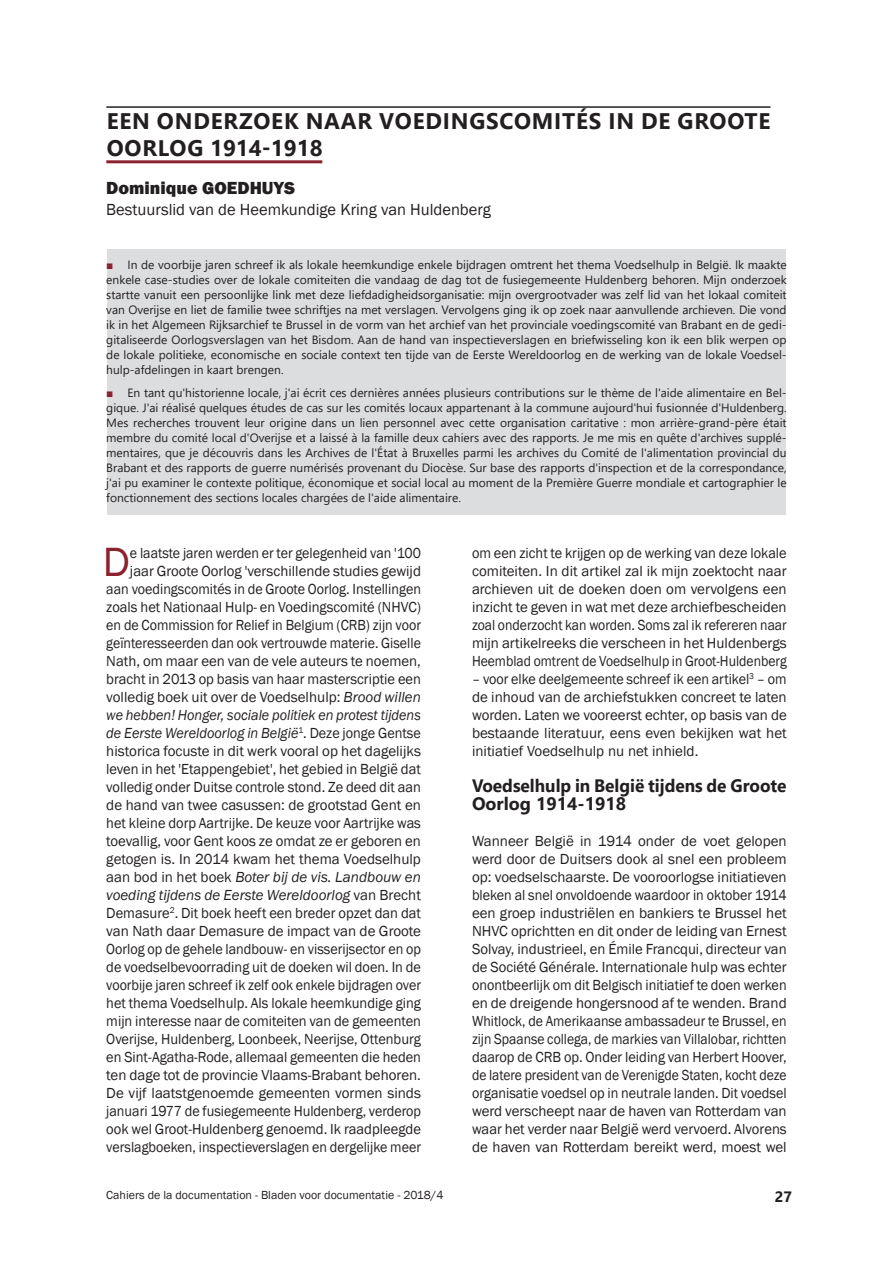
<style>
.page{position:relative;width:893px;height:1263px;background:#fff}
.page>*{position:absolute;margin:0;border:0;box-sizing:border-box;transform-origin:0 0}
.Texte-Article{font:42px "Franklin Gothic";color:#8c2230}
.Titre_Article{font:700 22.5px/27px "Segoe UI";letter-spacing:.035em;color:#231f20}
.Texte-Article-2{font:700 18px/18px "Segoe UI";color:#231f20;scale:.96 1}
.t1{font:800 18px "Franklin Gothic";color:#231f20}
.Auteur{font:16.5px "Franklin Gothic";color:#231f20}
.Texte-Article-3{font:15px/18px "Franklin Gothic";color:#231f20;text-align:right;scale:.93 1}
.Texte-Article-4{font:15px/18px "Franklin Gothic";color:#231f20;text-align:justify}
.Texte-Article-5{font:15px/18px "Franklin Gothic";color:#231f20;text-align:justify;scale:.96 1}
.Texte-Article-6{font:15px/18px "Franklin Gothic";color:#231f20;text-align:justify;scale:.94 1}
.t2{font:700 15px "Segoe UI";color:#231f20}
.t3{font:12px/15px "Segoe UI";color:#231f20;text-align:justify}
.t4{font:12px "Franklin Gothic";color:#231f20}
.s1{font-family:"Arial";color:#8c2230}
.s2{font-style:italic}
</style>
<div class="page">
<hr style="left:106px;top:106px;width:664px;height:2px;background:#231f20">
<hr style="left:106px;top:160px;width:216px;height:3px;background:#8c2230">
<div style="left:107px;top:249px;width:679px;height:137px;background:#dcdddf"></div>
<div style="left:107px;top:378px;width:679px;height:137px;background:#dcdddf"></div>
<p class="Titre_Article" style="left:107px;top:106px;width:665px">EEN ONDERZOEK NAAR VOEDINGSCOMITÉS IN DE GROOTE<br>OORLOG 1914-1918</p>
<p class="t1" style="left:106px;top:176px;width:190px">Dominique GOEDHUYS</p>
<p class="Auteur" style="left:106px;top:200px;width:386px">Bestuurslid van de Heemkundige Kring van Huldenberg</p>
<p class="t3" style="left:106px;top:256px;width:682px"><span class="s1">■</span> In de voorbije jaren schreef ik als lokale heemkundige enkele bijdragen omtrent het thema Voedselhulp in België. Ik maakte enkele case-studies over de lokale comiteiten die vandaag de dag tot de fusiegemeente Huldenberg behoren. Mijn onderzoek startte vanuit een persoonlijke link met deze liefdadigheidsorganisatie: mijn overgrootvader was zelf lid van het lokaal comiteit van Overijse en liet de familie twee schriftjes na met verslagen. Vervolgens ging ik op zoek naar aanvullende archieven. Die vond ik in het Algemeen Rijksarchief te Brussel in de vorm van het archief van het provinciale voedingscomité van Brabant en de gedi&shy;gitaliseerde Oorlogsverslagen van het Bisdom. Aan de hand van inspectieverslagen en briefwisseling kon ik een blik werpen op de lokale politieke, economische en sociale context ten tijde van de Eerste Wereldoorlog en de werking van de lokale Voedsel&shy;hulp-afdelingen in kaart brengen.</p>
<p class="t3" style="left:106px;top:384px;width:682px"><span class="s1">■</span> En tant qu'historienne locale, j'ai écrit ces dernières années plusieurs contributions sur le thème de l'aide alimentaire en Bel&shy;gique. J'ai réalisé quelques études de cas sur les comités locaux appartenant à la commune aujourd'hui fusionnée d'Huldenberg.<br>Mes recherches trouvent leur origine dans un lien personnel avec cette organisation caritative : mon arrière-grand-père était membre du comité local d'Overijse et a laissé à la famille deux cahiers avec des rapports. Je me mis en quête d'archives supplé&shy;mentaires, que je découvris dans les Archives de l'État à Bruxelles parmi les archives du Comité de l'alimentation provincial du Brabant et des rapports de guerre numérisés provenant du Diocèse. Sur base des rapports d'inspection et de la correspondance, j'ai pu examiner le contexte politique, économique et social local au moment de la Première Guerre mondiale et cartographier le fonctionnement des sections locales chargées de l'aide alimentaire.</p>
<p class="Texte-Article-3" style="left:106px;top:544px;width:340px">e laatste jaren werden er ter gelegenheid van '100 jaar Groote Oorlog 'verschillende studies gewijd aan voedingscomités in de Groote Oorlog. Instellingen zoals het Nationaal Hulp- en Voedingscomité (NHVC) en de Commission for Relief in Belgium (CRB) zijn voor geïnteresseerden dan ook vertrouwde materie. Giselle Nath, om maar een van de vele auteurs te noemen, bracht in 2013 op basis van haar masterscriptie een volledig boek uit over de Voedselhulp: <span class="s2">Brood willen we hebben! Honger, sociale politiek en protest tijdens de Eerste Wereldoorlog in België</span><sup>1</sup>. Deze jonge Gentse historica focuste in dit werk vooral op het dagelijks leven in het 'Etappengebiet', het gebied in België dat volledig onder Duitse controle stond. Ze deed dit aan de hand van twee casussen: de grootstad Gent en het kleine dorp Aartrijke. De keuze voor Aartrijke was toevallig, voor Gent koos ze omdat ze er geboren en getogen is. In 2014 kwam het thema Voedselhulp aan bod in het boek <span class="s2">Boter bij de vis. Landbouw en voeding tijdens de Eerste Wereldoorlog</span> van Brecht Demasure<sup>2</sup>. Dit boek heeft een breder opzet dan dat van Nath daar Demasure de impact van de Groote Oorlog op de gehele landbouw- en visserijsector en op de voedselbevoorrading uit de doeken wil doen. In de voorbije jaren schreef ik zelf ook enkele bijdragen over het thema Voedselhulp. Als lokale heemkundige ging mijn interesse naar de comiteiten van de gemeenten Overijse, Huldenberg, Loonbeek, Neerijse, Ottenburg en Sint-Agatha-Rode, allemaal gemeenten die heden ten dage tot de provincie Vlaams-Brabant behoren.<br>De vijf laatstgenoemde gemeenten vormen sinds januari 1977 de fusiegemeente Huldenberg, verderop ook wel Groot-Huldenberg genoemd. Ik raadpleegde verslagboeken, inspectieverslagen en dergelijke meer</p>
<p class="Texte-Article-5" style="left:472px;top:544px;width:329px">om een zicht te krijgen op de werking van deze lokale comiteiten. In dit artikel zal ik mijn zoektocht naar archieven uit de doeken doen om vervolgens een inzicht te geven in wat met deze archiefbescheiden zoal onderzocht kan worden. Soms zal ik refereren naar mijn artikelreeks die verscheen in het Huldenbergs Heemblad omtrent de Voedselhulp in Groot-Huldenberg</p>
<p class="Texte-Article" style="left:103px;top:536px;width:29px">D</p>
<p class="Texte-Article-6" style="left:472px;top:670px;width:336px">– voor elke deelgemeente schreef ik een artikel<sup>3</sup> – om de inhoud van de archiefstukken concreet te laten worden. Laten we vooreerst echter, op basis van de bestaande literatuur, eens even bekijken wat het initiatief Voedselhulp nu net inhield.</p>
<p class="Texte-Article-2" style="left:472px;top:775px;width:329px">Voedselhulp in België tijdens de Groote<br>Oorlog 1914-1918</p>
<p class="Texte-Article-4" style="left:472px;top:832px;width:316px">Wanneer België in 1914 onder de voet gelopen werd door de Duitsers dook al snel een probleem op: voedselschaarste. De vooroorlogse initiatieven bleken al snel onvoldoende waardoor in oktober 1914 een groep industriëlen en bankiers te Brussel het NHVC oprichtten en dit onder de leiding van Ernest Solvay, industrieel, en Émile Francqui, directeur van de Société Générale. Internationale hulp was echter onontbeerlijk om dit Belgisch initiatief te doen werken en de dreigende hongersnood af te wenden. Brand Whitlock, de Amerikaanse ambassadeur te Brussel, en zijn Spaanse collega, de markies van Villalobar, richtten daarop de CRB op. Onder leiding van Herbert Hoover, de latere president van de Verenigde Staten, kocht deze organisatie voedsel op in neutrale landen. Dit voedsel werd verscheept naar de haven van Rotterdam van waar het verder naar België werd vervoerd. Alvorens de haven van Rotterdam bereikt werd, moest wel</p>
<p class="t4" style="left:106px;top:1188px;width:339px">Cahiers de la documentation - Bladen voor documentatie - 2018/4</p>
<p class="t2" style="left:775px;top:1182px;width:19px">27</p>
</div>
